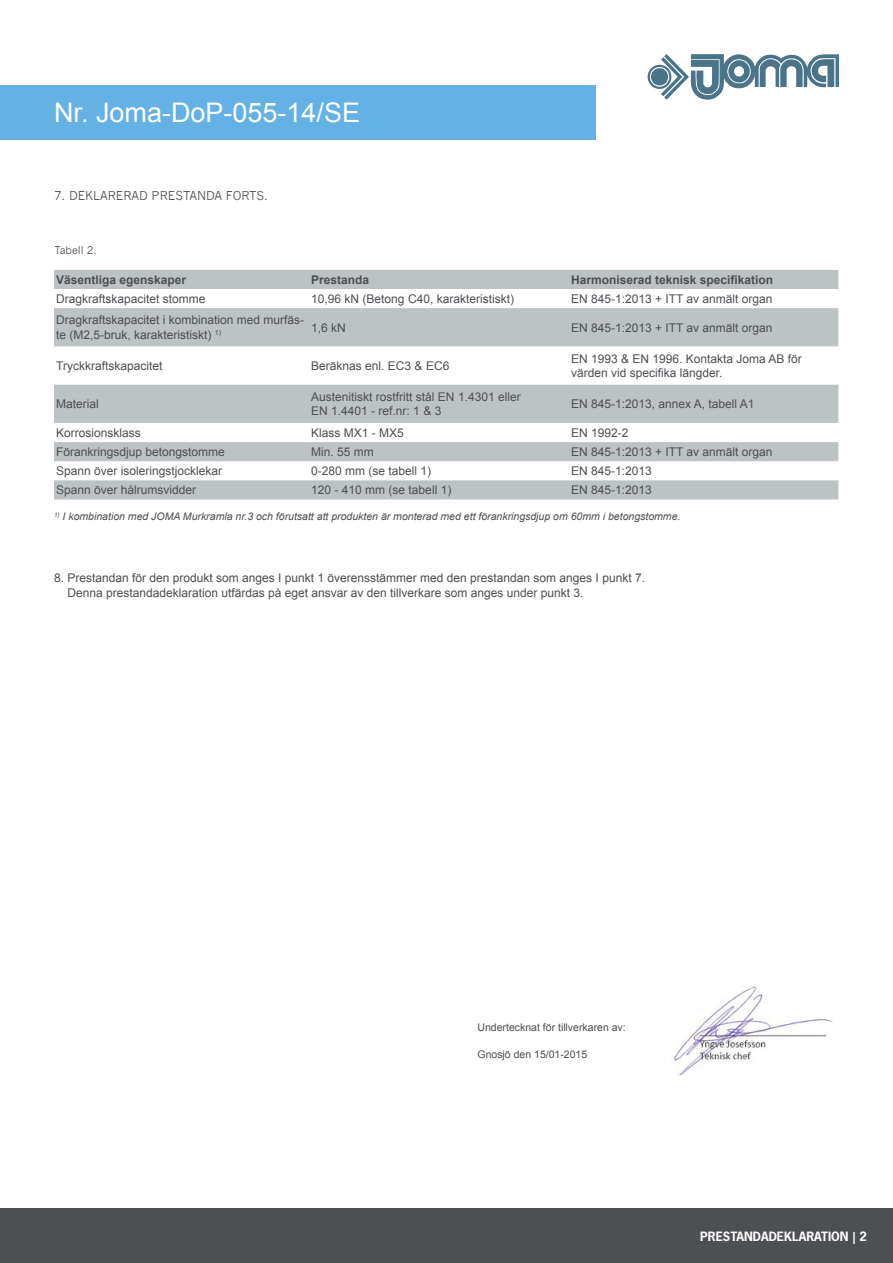
<style>
.page{position:relative;width:893px;height:1263px;background:#fff}
.page>*{position:absolute;margin:0;border:0;box-sizing:border-box;transform-origin:0 0}
.t1{font:27px "Arial";color:#fff}
.t2{font:12px/14.4px "Arial";color:#4d4f53}
.t3{font:12px "Arial";color:#4c4e4f}
.t4{font:700 12px "Arial";color:#4d4f53}
.t5{font:12px "News Gothic";color:#4d4f53}
.t6{font:700 12px "News Gothic Std";color:#fff}
.t7{font:italic 10.5px "Arial";color:#4c4e4f}
.t8{font:10.5px "Arial";color:#4c4e4f}
.t9{font:10.5px "News Gothic";color:#4d4f53}
</style>
<div class="page">
<img style="left:674px;top:986px;width:159px;height:90px">
<svg style="left:648px;top:54px;width:191px;height:46px"></svg>
<div style="left:0;top:85px;width:595px;height:54px;background:#63b1e5"></div>
<svg style="left:54px;top:270px;width:784px;height:229px;fill:#bdc2c4"></svg>
<div style="left:0;top:1209px;width:893px;height:54px;background:#4d4f53"></div>
<p class="t1" style="left:54px;top:95px;width:308px">Nr. Joma-DoP-055-14/SE</p>
<p class="t5" style="left:54px;top:189px;width:215px">7. DEKLARERAD PRESTANDA FORTS.</p>
<p class="t9" style="left:54px;top:244px;width:44px">Tabell 2.</p>
<p class="t4" style="left:56px;top:272px;width:132px">Väsentliga egenskaper</p>
<p class="t4" style="left:311px;top:272px;width:60px">Prestanda</p>
<p class="t4" style="left:571px;top:272px;width:204px">Harmoniserad teknisk specifikation</p>
<p class="t2" style="left:56px;top:292px;width:151px">Dragkraftskapacitet stomme</p>
<p class="t2" style="left:311px;top:292px;width:204px">10,96 kN (Betong C40, karakteristiskt)</p>
<p class="t2" style="left:571px;top:292px;width:203px">EN 845-1:2013 + ITT av anmält organ</p>
<p class="t2" style="left:56px;top:313px;width:250px">Dragkraftskapacitet i kombination med murfäs&shy;te (M2,5-bruk, karakteristiskt) <sup>1)</sup></p>
<p class="t2" style="left:311px;top:320px;width:36px">1,6 kN</p>
<p class="t2" style="left:571px;top:320px;width:203px">EN 845-1:2013 + ITT av anmält organ</p>
<p class="t2" style="left:56px;top:359px;width:108px">Tryckkraftskapacitet</p>
<p class="t2" style="left:311px;top:359px;width:140px">Beräknas enl. EC3 &amp; EC6</p>
<p class="t2" style="left:571px;top:351px;width:232px">EN 1993 &amp; EN 1996. Kontakta Joma AB för</p>
<p class="t2" style="left:571px;top:366px;width:153px">värden vid specifika längder.</p>
<p class="t2" style="left:56px;top:397px;width:44px">Material</p>
<p class="t2" style="left:311px;top:390px;width:211px">Austenitiskt rostfritt stål EN 1.4301 eller</p>
<p class="t2" style="left:311px;top:404px;width:132px">EN 1.4401 - ref.nr: 1 &amp; 3</p>
<p class="t2" style="left:571px;top:397px;width:185px">EN 845-1:2013, annex A, tabell A1</p>
<p class="t2" style="left:56px;top:426px;width:86px">Korrosionsklass</p>
<p class="t2" style="left:311px;top:426px;width:94px">Klass MX1 - MX5</p>
<p class="t2" style="left:571px;top:426px;width:59px">EN 1992-2</p>
<p class="t2" style="left:56px;top:445px;width:170px">Förankringsdjup betongstomme</p>
<p class="t2" style="left:311px;top:445px;width:64px">Min. 55 mm</p>
<p class="t2" style="left:571px;top:445px;width:203px">EN 845-1:2013 + ITT av anmält organ</p>
<p class="t2" style="left:56px;top:464px;width:168px">Spann över isoleringstjocklekar</p>
<p class="t2" style="left:311px;top:464px;width:122px">0-280 mm (se tabell 1)</p>
<p class="t2" style="left:571px;top:464px;width:82px">EN 845-1:2013</p>
<p class="t2" style="left:56px;top:483px;width:142px">Spann över hålrumsvidder</p>
<p class="t2" style="left:311px;top:483px;width:142px">120 - 410 mm (se tabell 1)</p>
<p class="t2" style="left:571px;top:483px;width:82px">EN 845-1:2013</p>
<p class="t7" style="left:54px;top:510px;width:628px"><sup>1)</sup> I kombination med JOMA Murkramla nr.3 och förutsatt att produkten är monterad med ett förankringsdjup om 60mm i betongstomme.</p>
<p class="t3" style="left:54px;top:570px;width:592px">8. Prestandan för den produkt som anges I punkt 1 överensstämmer med den prestandan som anges I punkt 7.</p>
<p class="t3" style="left:67px;top:585px;width:518px">Denna prestandadeklaration utfärdas på eget ansvar av den tillverkare som anges under punkt 3.</p>
<p class="t8" style="left:477px;top:1021px;width:150px">Undertecknat för tillverkaren av:</p>
<p class="t8" style="left:477px;top:1047px;width:111px">Gnosjö den 15/01-2015</p>
<p class="t6" style="left:700px;top:1228px;width:168px">PRESTANDADEKLARATION | 2</p>
</div>
